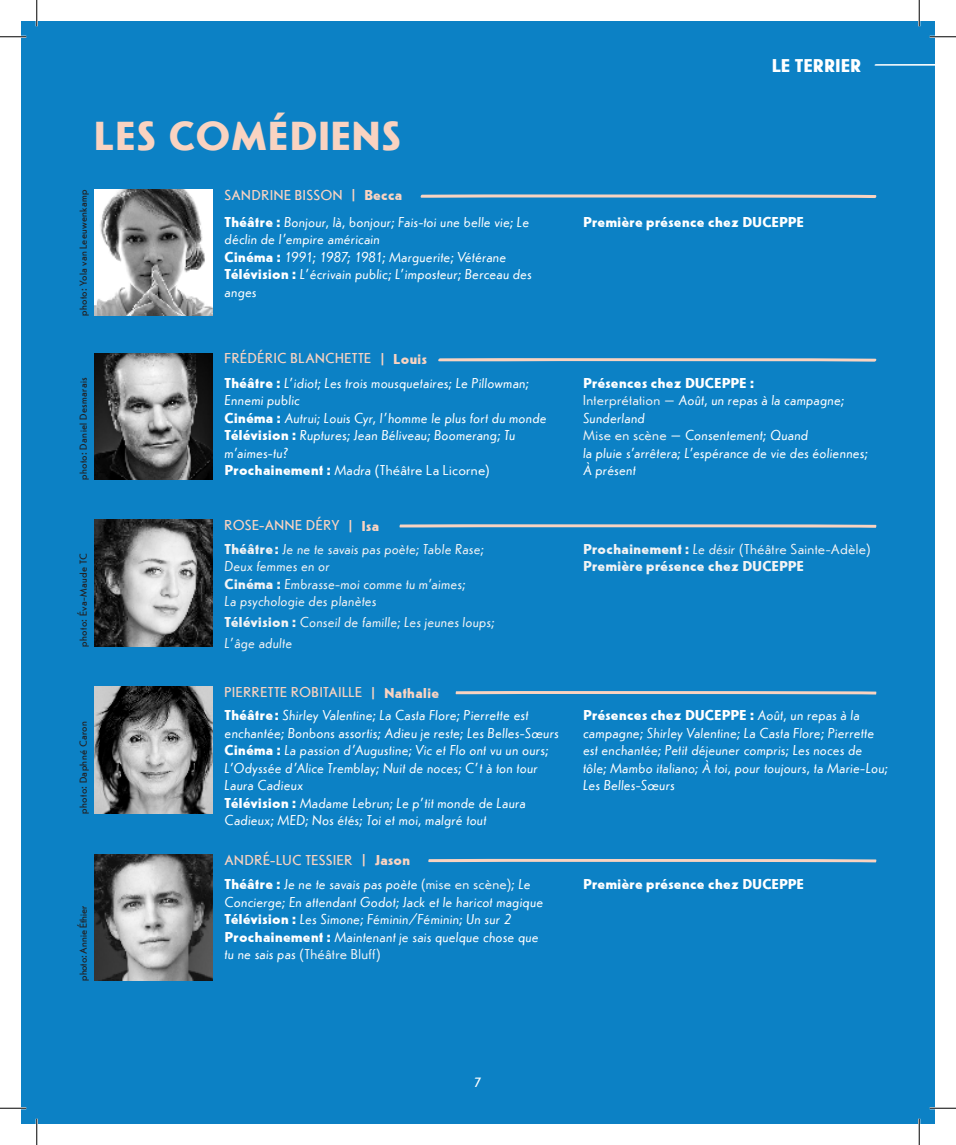
<style>
.page{position:relative;width:956px;height:1145px;background:#fff}
.page>*{position:absolute;margin:0;border:0;box-sizing:border-box;transform-origin:0 0}
.t1{font:700 42px "Erbar W01";letter-spacing:.04em;color:#f9d3c1}
.t2{font:700 19.25px "Erbar W01";letter-spacing:.01em;color:#fff}
.t3{font:italic 14.88px/17.5px "Erbar W01";letter-spacing:.015em;color:#fff}
.t4{font:italic 14.88px/17.5px "Erbar W01";letter-spacing:.015em;color:#f2f3f4}
.t5{font:500 14.88px "Erbar W01";letter-spacing:.03em;color:#f9d3c1}
.t6{font:700 14.88px/17.5px "Erbar W01";letter-spacing:.025em;color:#f2f3f4}
.t7{font:700 14.88px "Erbar W01";letter-spacing:.025em;color:#fff}
.t8{font:500 14px "Erbar W01";color:#fff}
.t9{font:500 10.5px "Erbar W01";letter-spacing:.03em;color:#231f20}
.t10{font:500 10.5px "Erbar W01";color:#231f20}
.s1{font-weight:700}
.s2{font-weight:700;font-style:normal}
.s3{font-style:normal}
.s4{font-style:normal;color:#f2f3f4}
.s5{font-weight:400;font-style:italic}
.s6{font-weight:400}
</style>
<div class="page">
<div style="left:22px;top:21px;width:912px;height:1102px;background:#0c81c5"></div>
<svg style="left:874px;top:64px;width:60px;height:2px"></svg>
<img style="left:94px;top:189px;width:119px;height:127px">
<img style="left:94px;top:353px;width:119px;height:127px">
<img style="left:94px;top:520px;width:119px;height:126px">
<img style="left:94px;top:687px;width:119px;height:126px">
<img style="left:94px;top:854px;width:119px;height:126px">
<svg style="left:420px;top:194px;width:457px;height:4px;background:#bebec1"></svg>
<svg style="left:438px;top:358px;width:439px;height:4px;background:#babdc1"></svg>
<svg style="left:399px;top:524px;width:477px;height:4px;background:#b9bcc1"></svg>
<svg style="left:455px;top:691px;width:421px;height:3px"></svg>
<svg style="left:428px;top:858px;width:448px;height:4px"></svg>
<hr style="left:0;top:36px;width:26px;height:2px;background:#fff">
<hr style="left:929px;top:36px;width:27px;height:2px;background:#fff">
<hr style="left:0;top:1107px;width:26px;height:2px;background:#fff">
<hr style="left:929px;top:1107px;width:27px;height:2px;background:#fff">
<hr style="left:36px;top:0;width:2px;height:26px;background:#fff">
<hr style="left:36px;top:1118px;width:2px;height:26px;background:#fff">
<hr style="left:918px;top:0;width:2px;height:26px;background:#fff">
<hr style="left:918px;top:1118px;width:2px;height:26px;background:#fff">
<svg style="left:0;top:36px;width:26px;height:1px"></svg>
<svg style="left:929px;top:36px;width:27px;height:1px"></svg>
<svg style="left:0;top:1107px;width:26px;height:1px"></svg>
<svg style="left:929px;top:1107px;width:27px;height:1px"></svg>
<svg style="left:36px;top:0;width:1px;height:26px"></svg>
<svg style="left:36px;top:1118px;width:1px;height:26px"></svg>
<svg style="left:918px;top:0;width:1px;height:26px"></svg>
<svg style="left:918px;top:1118px;width:1px;height:26px"></svg>
<h1 class="t1" style="left:94px;top:112px;width:307px">LES COMÉDIENS</h1>
<p class="t2" style="left:772px;top:54px;width:91px">LE TERRIER</p>
<p class="t9" style="left:78px;top:316px;width:128px;rotate:-90deg">photo: Yola van Leeuwenkamp</p>
<p class="t9" style="left:78px;top:480px;width:104px;rotate:-90deg">photo: Daniel Desmarais</p>
<p class="t9" style="left:78px;top:646px;width:95px;rotate:-90deg">photo: Éva-Maude TC</p>
<p class="t9" style="left:78px;top:813px;width:94px;rotate:-90deg">photo: Daphné Caron</p>
<p class="t10" style="left:78px;top:980px;width:76px;rotate:-90deg">photo: Annie Éthier</p>
<p class="t5" style="left:224px;top:187px;width:179px">SANDRINE BISSON | <span class="s1">Becca</span></p>
<p class="t3" style="left:224px;top:213px;width:308px"><span class="s2">Théâtre :</span> Bonjour, là, bonjour; Fais-toi une belle vie; Le déclin de l’empire américain<br><span class="s2">Cinéma :</span> 1991; 1987; 1981; Marguerite; Vétérane <span class="s2">Télévision :</span> L’écrivain public; L’imposteur; Berceau des anges</p>
<p class="t7" style="left:583px;top:213px;width:222px">Première présence chez DUCEPPE</p>
<p class="t5" style="left:224px;top:350px;width:204px">FRÉDÉRIC BLANCHETTE | <span class="s1">Louis</span></p>
<p class="t3" style="left:224px;top:374px;width:323px"><span class="s2">Théâtre :</span> L’idiot; Les trois mousquetaires; Le Pillowman; Ennemi public<br><span class="s2">Cinéma :</span> Autrui; Louis Cyr, l’homme le plus fort du monde <span class="s2">Télévision :</span> Ruptures; Jean Béliveau; Boomerang; Tu m’aimes-tu?<br><span class="s2">Prochainement :</span> Madra <span class="s3">(Théâtre La Licorne)</span></p>
<p class="t3" style="left:583px;top:374px;width:286px"><span class="s2">Présences chez DUCEPPE :<br></span><span class="s4">Interprétation –</span> Août, un repas à la campagne;<br>Sunderland<br><span class="s4">Mise en scène</span> – Consentement; Quand<br>la pluie s’arrêtera; L’espérance de vie des éoliennes;<br>À présent</p>
<p class="t5" style="left:224px;top:517px;width:156px">ROSE-ANNE DÉRY | <span class="s1">Isa</span></p>
<p class="t4" style="left:224px;top:540px;width:261px"><span class="s2">Théâtre :</span> Je ne te savais pas poète; Table Rase;<br>Deux femmes en or<br><span class="s2">Cinéma :</span> Embrasse-moi comme tu m’aimes;<br>La psychologie des planètes</p>
<p class="t4" style="left:224px;top:612px;width:271px;line-height:21px"><span class="s2">Télévision :</span> Conseil de famille; Les jeunes loups;<br>L’âge adulte</p>
<p class="t5" style="left:224px;top:683px;width:216px">PIERRETTE ROBITAILLE | <span class="s1">Nathalie</span></p>
<p class="t6" style="left:583px;top:540px;width:289px">Prochainement : <span class="s5">Le désir</span> <span class="s6">(Théâtre Sainte-Adèle)<br></span>Première présence chez DUCEPPE</p>
<p class="t3" style="left:224px;top:706px;width:336px"><span class="s2">Théâtre :</span> Shirley Valentine; La Casta Flore; Pierrette est enchantée; Bonbons assortis; Adieu je reste; Les Belles-Sœurs <span class="s2">Cinéma :</span> La passion d’Augustine; Vic et Flo ont vu un ours; L’Odyssée d’Alice Tremblay; Nuit de noces; C’t à ton tour Laura Cadieux<br><span class="s2">Télévision :</span> Madame Lebrun; Le p’tit monde de Laura Cadieux; MED; Nos étés; Toi et moi, malgré tout</p>
<p class="t3" style="left:583px;top:706px;width:306px"><span class="s2">Présences chez DUCEPPE :</span> Août, un repas à la campagne; Shirley Valentine; La Casta Flore; Pierrette est enchantée; Petit déjeuner compris; Les noces de tôle; Mambo italiano; À toi, pour toujours, ta Marie-Lou; Les Belles-Sœurs</p>
<p class="t5" style="left:224px;top:852px;width:187px">ANDRÉ-LUC TESSIER | <span class="s1">Jason</span></p>
<p class="t3" style="left:224px;top:875px;width:320px"><span class="s2">Théâtre :</span> Je ne te savais pas poète <span class="s4">(mise en scène)</span>; Le Concierge; En attendant Godot; Jack et le haricot magique <span class="s2">Télévision :</span> Les Simone; Féminin/Féminin; Un sur 2<br><span class="s2">Prochainement :</span> Maintenant je sais quelque chose que tu ne sais pas <span class="s4">(Théâtre Bluff)</span></p>
<p class="t7" style="left:583px;top:876px;width:222px">Première présence chez DUCEPPE</p>
<p class="t8" style="left:474px;top:1075px;width:8px">7</p>
</div>
